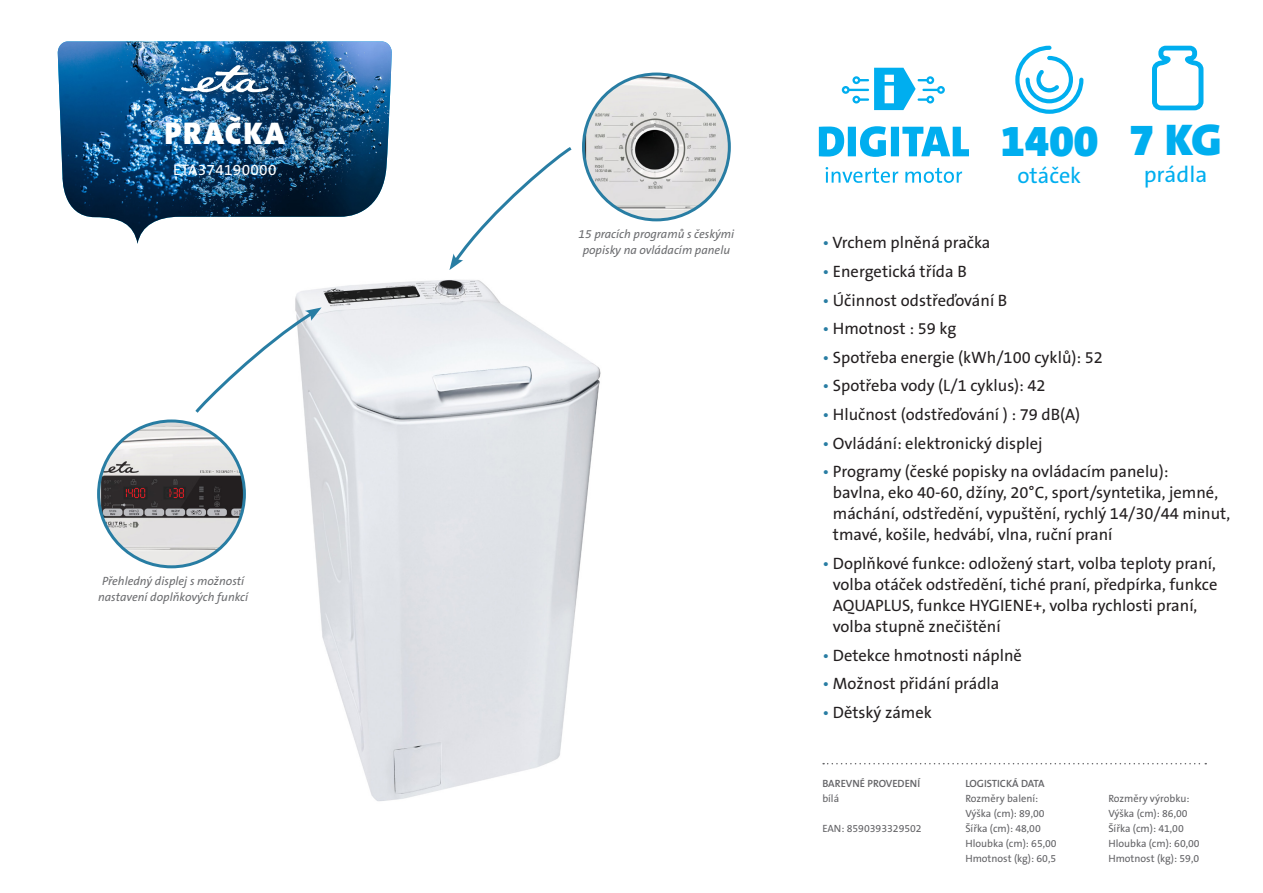
<style>
.page{position:relative;width:1263px;height:893px;background:#fff}
.page>*{position:absolute;margin:0;border:0;box-sizing:border-box;transform-origin:0 0}
.t1{font:900 44.7px "The Sans C5";color:#00aeef}
.t2{font:900 44.55px "The Sans C5";color:#00aeef}
.t3{font:900 31.5px "The Sans CE B9";letter-spacing:.05em;color:#fff}
.t4{font:22.35px "The Sans C5";color:#00aeef}
.t5{font:22.2px "The Sans C5";color:#00aeef}
.t6{font:16.5px/21px "The Sans CE B5 Plain";color:#231f20}
.t7{font:15.45px "The Sans CE B5 Plain";letter-spacing:.02em;color:#fff}
.t8{font:italic 12px/16.5px "The Sans CE B5";color:#6c6d70;text-align:center}
.t9{font:10.5px "The Sans CE B5 Plain";color:#636366}
.t10{font:600 10.5px "The Sans CE B6";color:#636366}
.s1{color:#287da3}
</style>
<div class="page">
<img style="left:295px;top:280px;width:306px;height:521px">
<img style="left:58px;top:41px;width:334px;height:203px">
<div style="left:179px;top:63px;width:95px;height:35px;background:#231f20;opacity:.3"></div>
<svg style="left:181px;top:65px;width:87px;height:27px"></svg>
<svg style="left:823px;top:763px;width:383px;height:1px"></svg>
<img style="left:583px;top:74px;width:146px;height:146px;border-radius:73px">
<div style="left:582px;top:73px;width:149px;height:148px;border:3px solid #287da3;border-radius:50%"></div>
<svg style="left:449px;top:147px;width:123px;height:123px"></svg>
<svg style="left:1015px;top:46px;width:68px;height:68px"></svg>
<svg style="left:1152px;top:46px;width:51px;height:64px"></svg>
<img style="left:99px;top:421px;width:145px;height:146px;border-radius:73px">
<div style="left:97px;top:419px;width:149px;height:149px;border:3px solid #287da3;border-radius:50%"></div>
<svg style="left:195px;top:307px;width:127px;height:109px"></svg>
<svg style="left:842px;top:68px;width:103px;height:42px"></svg>
<svg style="left:825px;top:167px;width:137px;height:16px"></svg>
<svg style="left:819px;top:126px;width:150px;height:31px"></svg>
<p class="t3" style="left:164px;top:115px;width:122px">PRAČKA</p>
<p class="t7" style="left:173px;top:161px;width:105px">ETA374190000</p>
<p class="t8" style="left:98px;top:573px;width:152px">Přehledný displej s možností nastavení doplňkových funkcí</p>
<p class="t8" style="left:578px;top:226px;width:157px">15 pracích programů s českými popisky na ovládacím panelu</p>
<p class="t2" style="left:1000px;top:113px;width:99px">1400</p>
<p class="t5" style="left:1017px;top:161px;width:65px">otáček</p>
<p class="t1" style="left:1129px;top:112px;width:94px">7 KG</p>
<p class="t4" style="left:1144px;top:160px;width:65px">prádla</p>
<p class="t6" style="left:822px;top:233px;width:170px"><span class="s1">•</span> Vrchem plněná pračka</p>
<p class="t6" style="left:822px;top:262px;width:146px"><span class="s1">•</span> Energetická třída B</p>
<p class="t6" style="left:822px;top:290px;width:186px"><span class="s1">•</span> Účinnost odstřeďování B</p>
<p class="t6" style="left:822px;top:319px;width:136px"><span class="s1">•</span> Hmotnost : 59 kg</p>
<p class="t6" style="left:822px;top:348px;width:282px"><span class="s1">•</span> Spotřeba energie (kWh/100 cyklů): 52</p>
<p class="t6" style="left:822px;top:376px;width:225px"><span class="s1">•</span> Spotřeba vody (L/1 cyklus): 42</p>
<p class="t6" style="left:822px;top:405px;width:259px"><span class="s1">•</span> Hlučnost (odstřeďování ) : 79 dB(A)</p>
<p class="t6" style="left:822px;top:434px;width:222px"><span class="s1">•</span> Ovládání: elektronický displej</p>
<p class="t6" style="left:833px;top:462px;width:399px;text-indent:-11px"><span class="s1">•</span> Programy (české popisky na ovládacím panelu):<br>bavlna, eko 40-60, džíny, 20°C, sport/syntetika, jemné, máchání, odstředění, vypuštění, rychlý 14/30/44 minut, tmavé, košile, hedvábí, vlna, ruční praní</p>
<p class="t6" style="left:833px;top:554px;width:386px;text-indent:-11px"><span class="s1">•</span> Doplňkové funkce: odložený start, volba teploty praní, volba otáček odstředění, tiché praní, předpírka, funkce AQUAPLUS, funkce HYGIENE+, volba rychlosti praní, volba stupně znečištění</p>
<p class="t6" style="left:822px;top:646px;width:201px"><span class="s1">•</span> Detekce hmotnosti náplně</p>
<p class="t6" style="left:822px;top:674px;width:179px"><span class="s1">•</span> Možnost přidání prádla</p>
<p class="t6" style="left:822px;top:703px;width:111px"><span class="s1">•</span> Dětský zámek</p>
<p class="t10" style="left:822px;top:778px;width:99px">BAREVNÉ PROVEDENÍ</p>
<p class="t9" style="left:822px;top:793px;width:18px">bílá</p>
<p class="t9" style="left:822px;top:823px;width:101px">EAN: 8590393329502</p>
<p class="t10" style="left:965px;top:778px;width:81px">LOGISTICKÁ DATA</p>
<p class="t9" style="left:965px;top:793px;width:74px">Rozměry balení:</p>
<p class="t9" style="left:965px;top:808px;width:81px">Výška (cm): 89,00</p>
<p class="t9" style="left:965px;top:823px;width:77px">Šířka (cm): 48,00</p>
<p class="t9" style="left:965px;top:838px;width:93px">Hloubka (cm): 65,00</p>
<p class="t9" style="left:965px;top:853px;width:92px">Hmotnost (kg): 60,5</p>
<p class="t9" style="left:1108px;top:793px;width:83px">Rozměry výrobku:</p>
<p class="t9" style="left:1108px;top:808px;width:81px">Výška (cm): 86,00</p>
<p class="t9" style="left:1108px;top:823px;width:77px">Šířka (cm): 41,00</p>
<p class="t9" style="left:1108px;top:838px;width:93px">Hloubka (cm): 60,00</p>
<p class="t9" style="left:1108px;top:853px;width:92px">Hmotnost (kg): 59,0</p>
</div>
